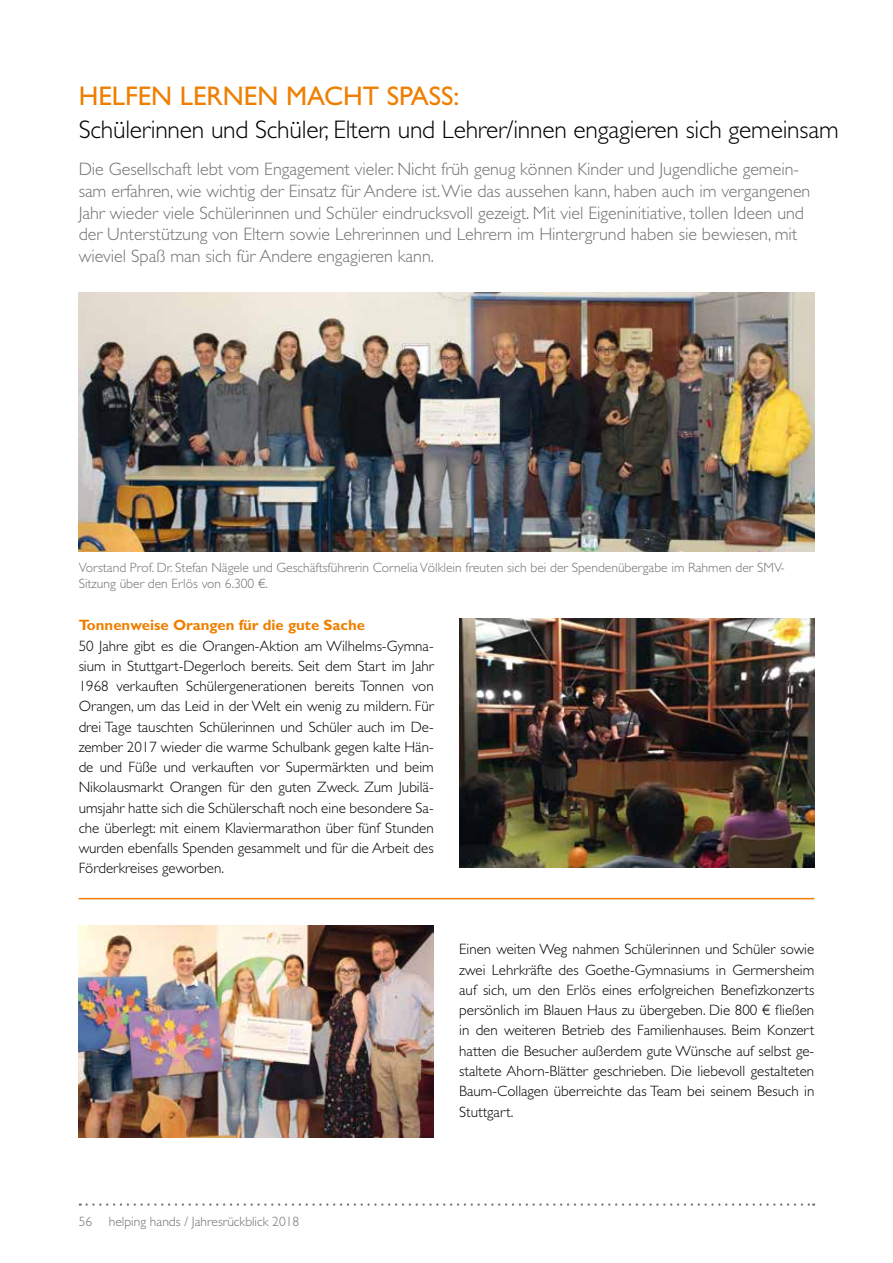
<style>
.page{position:relative;width:893px;height:1263px;background:#fff}
.page>*{position:absolute;margin:0;border:0;box-sizing:border-box;transform-origin:0 0}
.t1{font:27px "Gill Sans";color:#ee7f00}
.t2{font:300 25.5px "Gill Sans";letter-spacing:-.01em;color:#000}
.t3{font:300 18px/21.8px "Gill Sans";color:#707172}
.t4{font:300 15px/20.2px "Gill Sans";color:#000;text-align:justify}
.t5{font:700 15px "Gill Sans";color:#ee7f00}
.t6{font:300 13.5px/16.5px "Gill Sans";color:#707172}
</style>
<div class="page">
<svg style="left:87px;top:1203px;width:727px;height:3px"></svg>
<img style="left:79px;top:293px;width:735px;height:258px">
<img style="left:79px;top:925px;width:355px;height:213px">
<hr style="left:79px;top:898px;width:735px;height:1px;background:#ee7f00">
<img style="left:459px;top:618px;width:355px;height:249px">
<h1 class="t1" style="left:79px;top:81px;width:382px">HELFEN LERNEN MACHT SPASS:</h1>
<h2 class="t2" style="left:79px;top:115px;width:761px">Schülerinnen und Schüler, Eltern und Lehrer/innen engagieren sich gemeinsam</h2>
<p class="t3" style="left:79px;top:158px;width:733px">Die Gesellschaft lebt vom Engagement vieler. Nicht früh genug können Kinder und Jugendliche gemein&shy;sam erfahren, wie wichtig der Einsatz für Andere ist. Wie das aussehen kann, haben auch im vergangenen Jahr wieder viele Schülerinnen und Schüler eindrucksvoll gezeigt. Mit viel Eigeninitiative, tollen Ideen und der Unterstützung von Eltern sowie Lehrerinnen und Lehrern im Hintergrund haben sie bewiesen, mit wieviel Spaß man sich für Andere engagieren kann.</p>
<p class="t6" style="left:79px;top:559px;width:708px">Vorstand Prof. Dr. Stefan Nägele und Geschäftsführerin Cornelia Völklein freuten sich bei der Spendenübergabe im Rahmen der SMV-<br>Sitzung über den Erlös von 6.300 €.</p>
<p class="t5" style="left:79px;top:616px;width:288px">Tonnenweise Orangen für die gute Sache</p>
<p class="t4" style="left:79px;top:636px;width:357px">50 Jahre gibt es die Orangen-Aktion am Wilhelms-Gymna&shy;sium in Stuttgart-Degerloch bereits. Seit dem Start im Jahr 1968 verkauften Schülergenerationen bereits Tonnen von Orangen, um das Leid in der Welt ein wenig zu mildern. Für drei Tage tauschten Schülerinnen und Schüler auch im De&shy;zember 2017 wieder die warme Schulbank gegen kalte Hän&shy;de und Füße und verkauften vor Supermärkten und beim Nikolausmarkt Orangen für den guten Zweck. Zum Jubilä&shy;umsjahr hatte sich die Schülerschaft noch eine besondere Sa&shy;che überlegt: mit einem Klaviermarathon über fünf Stunden wurden ebenfalls Spenden gesammelt und für die Arbeit des Förderkreises geworben.</p>
<p class="t4" style="left:459px;top:939px;width:357px">Einen weiten Weg nahmen Schülerinnen und Schüler sowie zwei Lehrkräfte des Goethe-Gymnasiums in Germersheim auf sich, um den Erlös eines erfolgreichen Benefizkonzerts persönlich im Blauen Haus zu übergeben. Die 800 € fließen in den weiteren Betrieb des Familienhauses. Beim Konzert hatten die Besucher außerdem gute Wünsche auf selbst ge&shy;staltete Ahorn-Blätter geschrieben. Die liebevoll gestalteten Baum-Collagen überreichte das Team bei seinem Besuch in Stuttgart.</p>
<p class="t6" style="left:79px;top:1214px;width:222px">56 helping hands / Jahresrückblick 2018</p>
</div>
